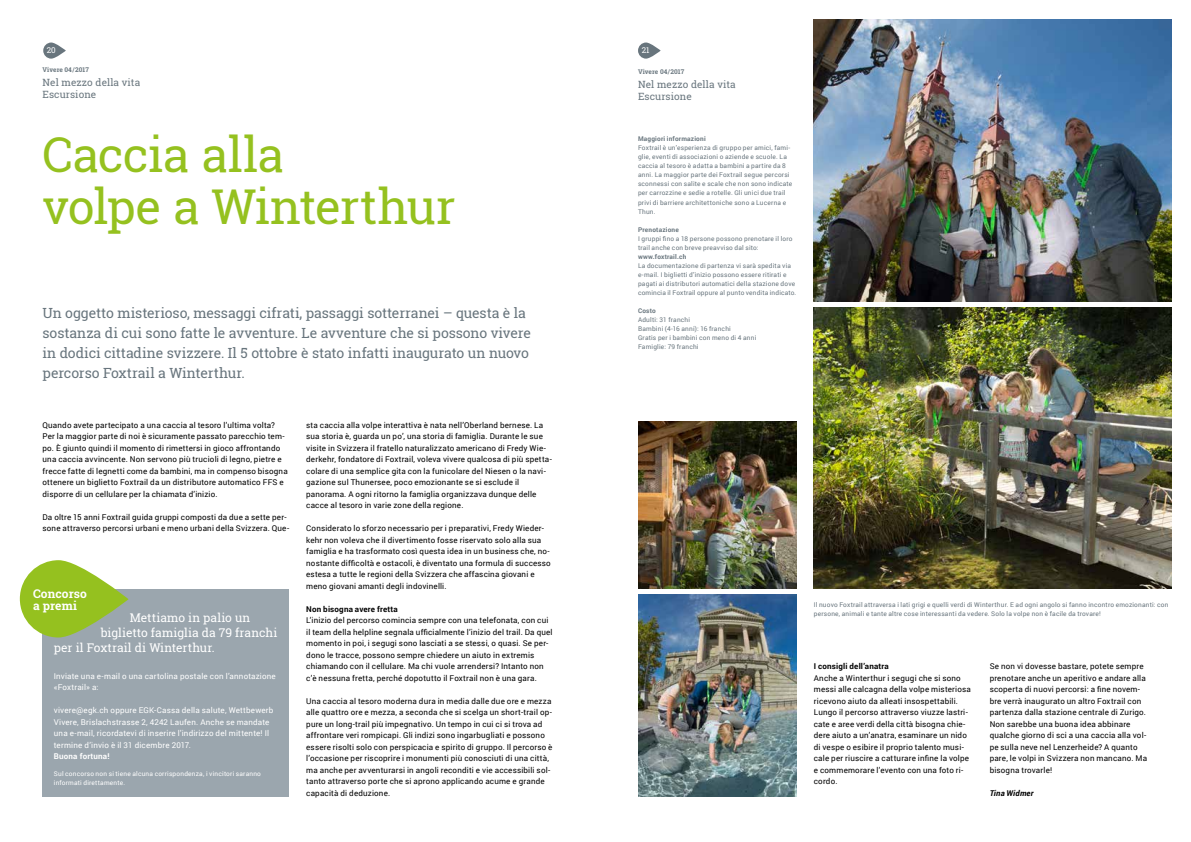
<style>
.page{position:relative;width:1191px;height:842px;background:#fff}
.page>*{position:absolute;margin:0;border:0;box-sizing:border-box;transform-origin:0 0}
.t1{font:48px/52px "Roboto Slab";letter-spacing:-.02em;color:#95c11f}
.t2{font:14px/20px "Roboto Slab";letter-spacing:-.01em;color:#68757d}
.t3{font:12px "Roboto Slab";letter-spacing:.005em;color:#fff}
.t4{font:700 12px/12px "Roboto Slab";letter-spacing:.01em;color:#fff}
.t5{font:10px/12px "Roboto Slab";letter-spacing:.01em;color:#68757d}
.t6{font:8px/11.5px "Roboto";letter-spacing:.025em;color:#000}
.t7{font:8px/11.5px "Roboto";letter-spacing:.02em;color:#fff}
.t8{font:700 8px "Roboto";letter-spacing:.02em;color:#000}
.t9{font:700 8px "Roboto";letter-spacing:.025em;color:#fff}
.t10{font:italic 700 8px "Roboto";letter-spacing:.025em;color:#000}
.t11{font:8px "Roboto Slab";color:#fff}
.t12{font:6.5px/9px "Roboto";letter-spacing:.03em;color:#68757d}
.t13{font:6.5px/9px "Roboto";letter-spacing:.03em;color:#fff}
.t14{font:700 6.5px "Roboto";letter-spacing:.03em;color:#68757d}
.t15{font:700 6.5px "Roboto Slab";letter-spacing:.01em;color:#68757d}
</style>
<div class="page">
<svg style="left:43px;top:43px;width:23px;height:16px"></svg>
<svg style="left:638px;top:43px;width:22px;height:16px"></svg>
<img style="left:814px;top:20px;width:357px;height:281px">
<img style="left:814px;top:307px;width:357px;height:282px">
<img style="left:638px;top:421px;width:159px;height:168px">
<img style="left:638px;top:595px;width:159px;height:202px">
<div style="left:43px;top:589px;width:246px;height:208px;background:#9ba6ae"></div>
<svg style="left:20px;top:560px;width:109px;height:77px"></svg>
<p class="t11" style="left:47px;top:45px;width:10px">20</p>
<p class="t11" style="left:641px;top:45px;width:9px">21</p>
<p class="t15" style="left:43px;top:65px;width:48px">Vivere 04 / 2017</p>
<p class="t5" style="left:43px;top:76px;width:99px">Nel mezzo della vita<br>Escursione</p>
<p class="t15" style="left:638px;top:67px;width:48px">Vivere 04 / 2017</p>
<p class="t5" style="left:638px;top:78px;width:99px">Nel mezzo della vita<br>Escursione</p>
<h1 class="t1" style="left:43px;top:128px;width:414px">Caccia alla<br>volpe a Winterthur</h1>
<p class="t2" style="left:43px;top:303px;width:490px">Un oggetto misterioso, messaggi cifrati, passaggi sotterranei – questa è la sostanza di cui sono fatte le avventure. Le avventure che si possono vivere in dodici cittadine svizzere. Il 5 ottobre è stato infatti inaugurato un nuovo percorso Foxtrail a Winterthur.</p>
<p class="t6" style="left:43px;top:419px;width:247px">Quando avete partecipato a una caccia al tesoro l’ultima volta?<br>Per la maggior parte di noi è sicuramente passato parecchio tem&shy;po. È giunto quindi il momento di rimettersi in gioco affrontando una caccia avvincente. Non servono più trucioli di legno, pietre e frecce fatte di legnetti come da bambini, ma in compenso bisogna ottenere un biglietto Foxtrail da un distributore automatico FFS e disporre di un cellulare per la chiamata d’inizio.</p>
<p class="t6" style="left:43px;top:511px;width:248px">Da oltre 15 anni Foxtrail guida gruppi composti da due a sette per&shy;sone attraverso percorsi urbani e meno urbani della Svizzera. Que-</p>
<h3 class="t4" style="left:33px;top:587px;width:55px">Concorso a premi</h3>
<h3 class="t3" style="left:130px;top:610px;width:122px">Mettiamo in palio un</h3>
<h3 class="t3" style="left:101px;top:625px;width:178px">biglietto famiglia da 79 franchi</h3>
<h3 class="t3" style="left:54px;top:640px;width:162px">per il Foxtrail di Winterthur.</h3>
<p class="t7" style="left:54px;top:670px;width:223px">Inviate una e-mail o una cartolina postale con l’annotazione «Foxtrail» a:</p>
<p class="t7" style="left:54px;top:704px;width:221px">vivere@egk.ch oppure EGK-Cassa della salute, Wettbewerb Vivere, Brislachstrasse 2, 4242 Laufen. Anche se mandate una e-mail, ricordatevi di inserire l'indirizzo del mittente! Il termine d’invio è il 31 dicembre 2017.</p>
<p class="t9" style="left:54px;top:751px;width:57px">Buona fortuna!</p>
<p class="t13" style="left:54px;top:769px;width:209px">Sul concorso non si tiene alcuna corrispondenza, i vincitori saranno informati direttamente.</p>
<p class="t6" style="left:306px;top:419px;width:247px">sta caccia alla volpe interattiva è nata nell’Oberland bernese. La sua storia è, guarda un po’, una storia di famiglia. Durante le sue visite in Svizzera il fratello naturalizzato americano di Fredy Wie&shy;derkehr, fondatore di Foxtrail, voleva vivere qualcosa di più spetta&shy;colare di una semplice gita con la funicolare del Niesen o la navi&shy;gazione sul Thunersee, poco emozionante se si esclude il panorama. A ogni ritorno la famiglia organizzava dunque delle cacce al tesoro in varie zone della regione.</p>
<p class="t6" style="left:306px;top:522px;width:246px">Considerato lo sforzo necessario per i preparativi, Fredy Wieder&shy;kehr non voleva che il divertimento fosse riservato solo alla sua famiglia e ha trasformato così questa idea in un business che, no&shy;nostante difficoltà e ostacoli, è diventato una formula di successo estesa a tutte le regioni della Svizzera che affascina giovani e meno giovani amanti degli indovinelli.</p>
<p class="t8" style="left:306px;top:603px;width:93px">Non bisogna avere fretta</p>
<p class="t6" style="left:306px;top:614px;width:248px">L’inizio del percorso comincia sempre con una telefonata, con cui il team della helpline segnala ufficialmente l’inizio del trail. Da quel momento in poi, i segugi sono lasciati a se stessi, o quasi. Se per&shy;dono le tracce, possono sempre chiedere un aiuto in extremis chiamando con il cellulare. Ma chi vuole arrendersi? Intanto non c’è nessuna fretta, perché dopotutto il Foxtrail non è una gara.</p>
<p class="t6" style="left:306px;top:695px;width:248px">Una caccia al tesoro moderna dura in media dalle due ore e mezza alle quattro ore e mezza, a seconda che si scelga un short-trail op&shy;pure un long-trail più impegnativo. Un tempo in cui ci si trova ad affrontare veri rompicapi. Gli indizi sono ingarbugliati e possono essere risolti solo con perspicacia e spirito di gruppo. Il percorso è l’occasione per riscoprire i monumenti più conosciuti di una città, ma anche per avventurarsi in angoli reconditi e vie accessibili sol&shy;tanto attraverso porte che si aprono applicando acume e grande capacità di deduzione.</p>
<p class="t14" style="left:638px;top:135px;width:69px">Maggiori informazioni</p>
<p class="t12" style="left:638px;top:143px;width:156px">Foxtrail è un’esperienza di gruppo per amici, fami&shy;glie, eventi di associazioni o aziende e scuole. La caccia al tesoro è adatta a bambini a partire da 8 anni. La maggior parte dei Foxtrail segue percorsi sconnessi con salite e scale che non sono indicate per carrozzine e sedie a rotelle. Gli unici due trail privi di barriere architettoniche sono a Lucerna e Thun.</p>
<p class="t14" style="left:638px;top:225px;width:42px">Prenotazione</p>
<p class="t12" style="left:638px;top:233px;width:156px">I gruppi fino a 18 persone possono prenotare il loro trail anche con breve preavviso dal sito:</p>
<p class="t14" style="left:638px;top:252px;width:50px">www.foxtrail.ch</p>
<p class="t12" style="left:638px;top:260px;width:160px">La documentazione di partenza vi sarà spedita via e-mail. I biglietti d’inizio possono essere ritirati e pagati ai distributori automatici della stazione dove comincia il Foxtrail oppure al punto vendita indicato.</p>
<p class="t14" style="left:638px;top:306px;width:19px">Costo</p>
<p class="t12" style="left:638px;top:314px;width:120px">Adulti: 31 franchi<br>Bambini (4-16 anni): 16 franchi<br>Gratis per i bambini con meno di 4 anni<br>Famiglie: 79 franchi</p>
<p class="t12" style="left:814px;top:600px;width:356px;line-height:8.5px">Il nuovo Foxtrail attraversa i lati grigi e quelli verdi di Winterthur. E ad ogni angolo si fanno incontro emozionanti: con persone, animali e tante altre cose interessanti da vedere. Solo la volpe non è facile da trovare!</p>
<p class="t8" style="left:814px;top:661px;width:76px">I consigli dell’anatra</p>
<p class="t6" style="left:814px;top:672px;width:158px">Anche a Winterthur i segugi che si sono messi alle calcagna della volpe misteriosa ricevono aiuto da alleati insospettabili.<br>Lungo il percorso attraverso viuzze lastri&shy;cate e aree verdi della città bisogna chie&shy;dere aiuto a un’anatra, esaminare un nido di vespe o esibire il proprio talento musi&shy;cale per riuscire a catturare infine la volpe e commemorare l’evento con una foto ri&shy;cordo.</p>
<p class="t6" style="left:989px;top:660px;width:159px">Se non vi dovesse bastare, potete sempre prenotare anche un aperitivo e andare alla scoperta di nuovi percorsi: a fine novem&shy;bre verrà inaugurato un altro Foxtrail con partenza dalla stazione centrale di Zurigo.<br>Non sarebbe una buona idea abbinare qualche giorno di sci a una caccia alla vol&shy;pe sulla neve nel Lenzerheide? A quanto pare, le volpi in Svizzera non mancano. Ma bisogna trovarle!</p>
<p class="t10" style="left:989px;top:787px;width:45px">Tina Widmer</p>
</div>
